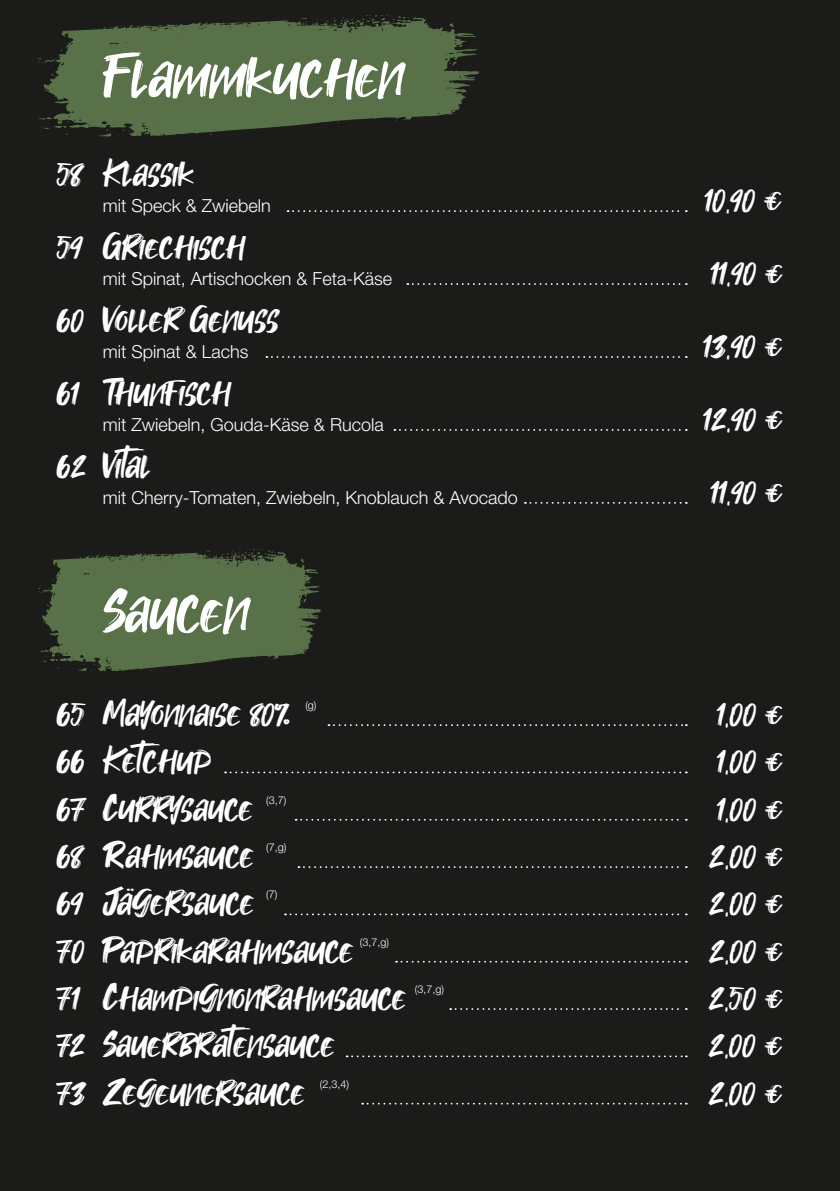
<style>
.page{position:relative;width:840px;height:1191px;background:#fff}
.page>*{position:absolute;margin:0;border:0;box-sizing:border-box;transform-origin:0 0}
.t1{font:59.4px "Takota";color:#fff}
.t2{font:36px "Takota";color:#fff}
.t3{font:300 18px "Helvetica Neue LT Pro";color:#fff}
.t4{font:300 10.8px "Helvetica Neue LT Pro";color:#fff}
</style>
<div class="page">
<div style="left:0;top:0;width:839px;height:1191px;background:#1b1b1a"></div>
<svg style="left:37px;top:15px;width:443px;height:121px;fill:#597148"></svg>
<svg style="left:287px;top:210px;width:399px;height:2px"></svg>
<svg style="left:225px;top:771px;width:461px;height:2px"></svg>
<svg style="left:346px;top:1055px;width:340px;height:2px"></svg>
<svg style="left:407px;top:283px;width:279px;height:2px"></svg>
<svg style="left:266px;top:356px;width:420px;height:2px"></svg>
<svg style="left:394px;top:429px;width:292px;height:2px"></svg>
<svg style="left:524px;top:502px;width:162px;height:2px"></svg>
<svg style="left:38px;top:548px;width:284px;height:123px"></svg>
<svg style="left:328px;top:724px;width:358px;height:2px"></svg>
<svg style="left:295px;top:819px;width:391px;height:1px"></svg>
<svg style="left:298px;top:866px;width:388px;height:2px"></svg>
<svg style="left:285px;top:913px;width:401px;height:2px"></svg>
<svg style="left:396px;top:960px;width:290px;height:2px"></svg>
<svg style="left:450px;top:1008px;width:236px;height:2px"></svg>
<svg style="left:362px;top:1102px;width:324px;height:2px"></svg>
<h1 class="t1" style="left:103px;top:40px;width:302px">Flammkuchen</h1>
<p class="t2" style="left:57px;top:151px;width:139px">58 Klassik</p>
<p class="t3" style="left:103px;top:195px;width:170px">mit Speck &amp; Zwiebeln</p>
<p class="t2" style="left:704px;top:177px;width:79px">10,90 €</p>
<p class="t2" style="left:57px;top:224px;width:27px">59</p>
<p class="t2" style="left:103px;top:224px;width:143px">Griechisch</p>
<p class="t3" style="left:103px;top:267px;width:291px">mit Spinat, Artischocken &amp; Feta-Käse</p>
<p class="t2" style="left:710px;top:250px;width:74px">11,90 €</p>
<p class="t2" style="left:57px;top:297px;width:29px">60</p>
<p class="t2" style="left:103px;top:297px;width:177px">Voller Genuss</p>
<p class="t3" style="left:103px;top:340px;width:147px">mit Spinat &amp; Lachs</p>
<p class="t2" style="left:702px;top:323px;width:81px">13,90 €</p>
<p class="t2" style="left:57px;top:370px;width:24px">61</p>
<p class="t2" style="left:103px;top:370px;width:129px">Thunfisch</p>
<p class="t3" style="left:103px;top:413px;width:282px">mit Zwiebeln, Gouda-Käse &amp; Rucola</p>
<p class="t2" style="left:702px;top:396px;width:82px">12,90 €</p>
<p class="t2" style="left:57px;top:443px;width:31px">62</p>
<p class="t2" style="left:103px;top:443px;width:50px">Vital</p>
<p class="t3" style="left:103px;top:486px;width:416px">mit Cherry-Tomaten, Zwiebeln, Knoblauch &amp; Avocado</p>
<p class="t2" style="left:710px;top:469px;width:74px">11,90 €</p>
<h1 class="t1" style="left:103px;top:575px;width:147px">Saucen</h1>
<p class="t2" style="left:57px;top:691px;width:235px">65 Mayonnaise 80%</p>
<p class="t2" style="left:716px;top:691px;width:68px">1,00 €</p>
<p class="t4" style="left:305px;top:698px;width:13px">(g)</p>
<p class="t2" style="left:57px;top:738px;width:156px">66 Ketchup</p>
<p class="t2" style="left:716px;top:738px;width:68px">1,00 €</p>
<p class="t2" style="left:57px;top:785px;width:198px">67 Currysauce</p>
<p class="t2" style="left:716px;top:785px;width:68px">1,00 €</p>
<p class="t4" style="left:266px;top:793px;width:22px">(3,7)</p>
<p class="t2" style="left:57px;top:833px;width:199px">68 Rahmsauce</p>
<p class="t2" style="left:709px;top:833px;width:75px">2,00 €</p>
<p class="t4" style="left:266px;top:840px;width:22px">(7,g)</p>
<p class="t2" style="left:57px;top:880px;width:199px">69 Jägersauce</p>
<p class="t2" style="left:709px;top:880px;width:75px">2,00 €</p>
<p class="t4" style="left:266px;top:888px;width:13px">(7)</p>
<p class="t2" style="left:57px;top:927px;width:298px">70 Paprikarahmsauce</p>
<p class="t2" style="left:709px;top:927px;width:75px">2,00 €</p>
<p class="t4" style="left:360px;top:935px;width:31px">(3,7,g)</p>
<p class="t2" style="left:57px;top:975px;width:351px">71 Champignonrahmsauce</p>
<p class="t2" style="left:708px;top:975px;width:76px">2,50 €</p>
<p class="t4" style="left:414px;top:982px;width:31px">(3,7,g)</p>
<p class="t2" style="left:57px;top:1022px;width:279px">72 Sauerbratensauce</p>
<p class="t2" style="left:708px;top:1022px;width:75px">2,00 €</p>
<p class="t2" style="left:57px;top:1069px;width:250px">73 Zegeunersauce</p>
<p class="t2" style="left:708px;top:1069px;width:75px">2,00 €</p>
<p class="t4" style="left:319px;top:1077px;width:31px">(2,3,4)</p>
</div>
